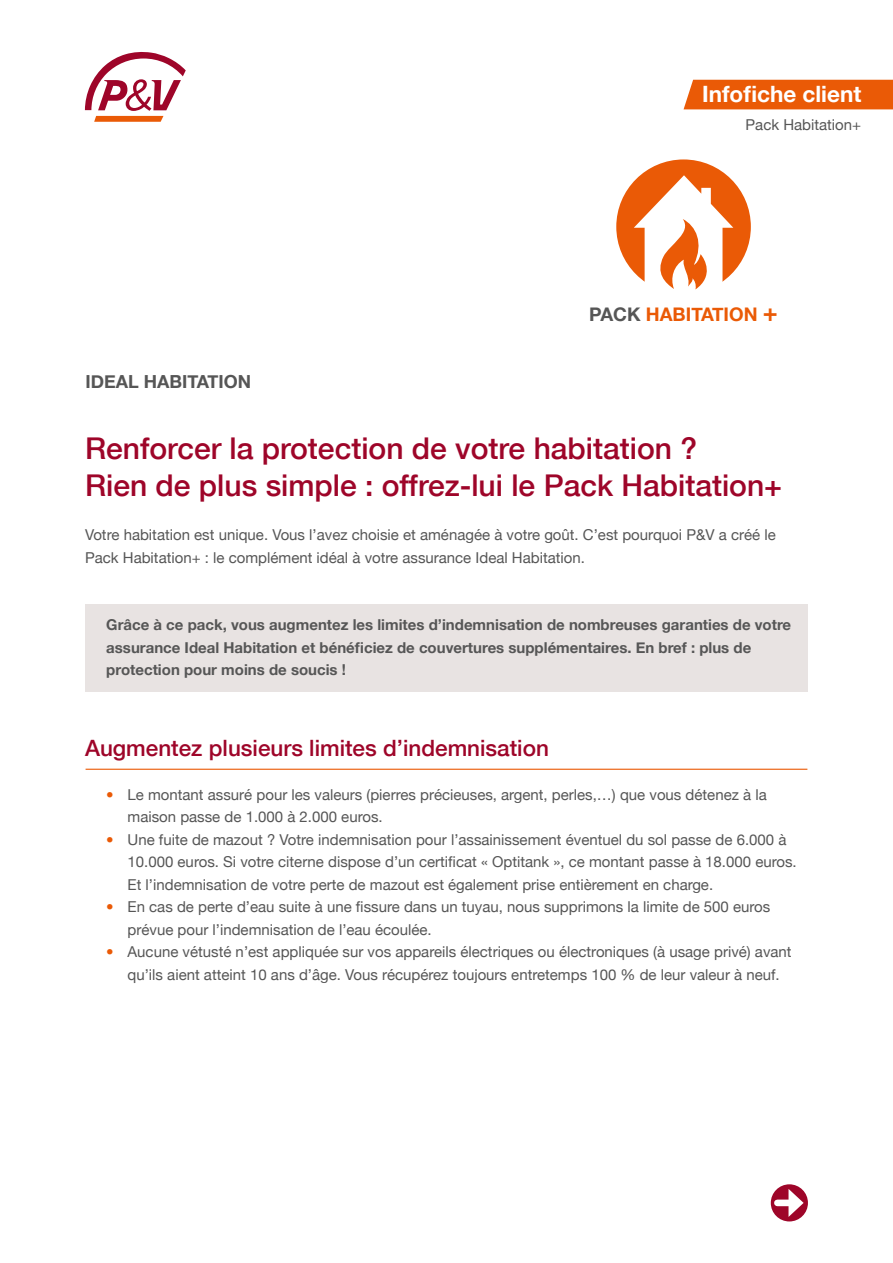
<style>
.page{position:relative;width:893px;height:1263px;background:#fff}
.page>*{position:absolute;margin:0;border:0;box-sizing:border-box;transform-origin:0 0}
.t1{font:500 30px/37.5px "Helvetica Neue";color:#9e0529}
.t2{font:500 22.5px "Helvetica Neue";color:#9e0529}
.t3{font:700 22.5px "Helvetica Neue";color:#fff}
.t4{font:700 18.75px "Helvetica Neue";color:#ea5a06}
.t5{font:700 18px "Helvetica Neue";color:#565656}
.t6{font:15px/22.5px "Helvetica Neue";color:#565656}
.t7{font:700 15px/22.5px "Helvetica Neue";color:#565656}
.s1{color:#565656}
.s2{font-size:25.05px}
.s3{color:#ea5a06}
</style>
<div class="page">
<div style="left:86px;top:604px;width:722px;height:88px;background:#e8e3e2"></div>
<div style="left:684px;top:80px;width:209px;height:29px;background:#ea5a06"></div>
<hr style="left:86px;top:769px;width:721px;height:1px;background:#ea5a06">
<div style="left:771px;top:1184px;width:37px;height:37px;background:#9e0529;border-radius:50%"></div>
<div style="left:777px;top:1199px;width:17px;height:7px;background:#fff"></div>
<svg style="left:788px;top:1189px;width:16px;height:28px"></svg>
<svg style="left:85px;top:52px;width:101px;height:70px"></svg>
<div style="left:616px;top:159px;width:135px;height:135px;background:#ea5a06;border-radius:50%"></div>
<svg style="left:634px;top:175px;width:99px;height:119px"></svg>
<h2 class="t3" style="left:702px;top:73px;width:161px">Infofiche client</h2>
<p class="t6" style="left:746px;top:112px;width:117px">Pack Habitation+</p>
<p class="t5" style="left:86px;top:365px;width:167px">IDEAL HABITATION</p>
<p class="t4" style="left:589px;top:297px;width:190px"><span class="s1">PACK</span> HABITATION <span class="s2">+</span></p>
<h1 class="t1" style="left:85px;top:428px;width:699px">Renforcer la protection de votre habitation ?<br>Rien de plus simple : offrez-lui le Pack Habitation+</h1>
<p class="t6" style="left:85px;top:522px;width:692px">Votre habitation est unique. Vous l’avez choisie et aménagée à votre goût. C’est pourquoi P&amp;V a créé le<br>Pack Habitation+ : le complément idéal à votre assurance Ideal Habitation.</p>
<p class="t7" style="left:106px;top:613px;width:686px">Grâce à ce pack, vous augmentez les limites d’indemnisation de nombreuses garanties de votre assurance Ideal Habitation et bénéficiez de couvertures supplémentaires. En bref : plus de protection pour moins de soucis !</p>
<h2 class="t2" style="left:85px;top:729px;width:465px">Augmentez plusieurs limites d’indemnisation</h2>
<p class="t6" style="left:128px;top:782px;width:641px;text-indent:-21px"><span class="s3">•</span> Le montant assuré pour les valeurs (pierres précieuses, argent, perles,…) que vous détenez à la maison passe de 1.000 à 2.000 euros.</p>
<p class="t6" style="left:128px;top:827px;width:671px;text-indent:-21px"><span class="s3">•</span> Une fuite de mazout ? Votre indemnisation pour l’assainissement éventuel du sol passe de 6.000 à<br>10.000 euros. Si votre citerne dispose d’un certificat « Optitank », ce montant passe à 18.000 euros.<br>Et l’indemnisation de votre perte de mazout est également prise entièrement en charge.</p>
<p class="t6" style="left:128px;top:895px;width:644px;text-indent:-21px"><span class="s3">•</span> En cas de perte d’eau suite à une fissure dans un tuyau, nous supprimons la limite de 500 euros prévue pour l’indemnisation de l’eau écoulée.</p>
<p class="t6" style="left:128px;top:940px;width:666px;text-indent:-21px"><span class="s3">•</span> Aucune vétusté n’est appliquée sur vos appareils électriques ou électroniques (à usage privé) avant qu’ils aient atteint 10 ans d’âge. Vous récupérez toujours entretemps 100 % de leur valeur à neuf.</p>
</div>
